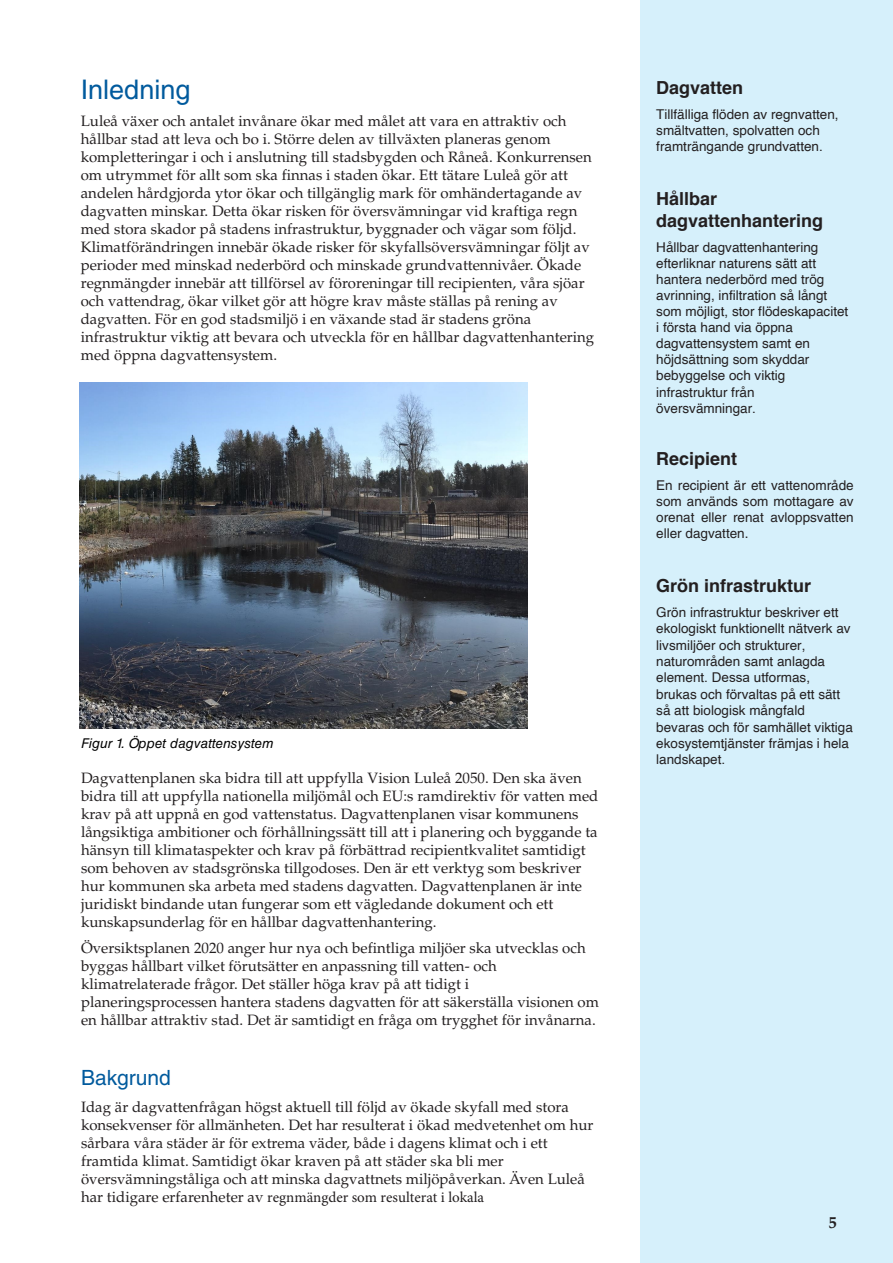
<style>
.page{position:relative;width:893px;height:1263px;background:#fff}
.page>*{position:absolute;margin:0;border:0;box-sizing:border-box;transform-origin:0 0}
.brödtext{font:27px "Helvetica LT Std";color:#015a9d}
.brödtext-2{font:21px "Helvetica LT Std";color:#015a9d}
.t1{font:700 18px/21.6px "Helvetica";color:#231f20}
.t2{font:700 18px "Helvetica LT Std";color:#231f20}
.t3{font:700 16.5px "Palatino LT Std";color:#231f20}
.brödtext-3{font:15px/18px "Palatino LT Std";color:#231f20}
.t4{font:13.5px/16px "Helvetica";color:#231f20}
.t5{font:13.5px/16px "Helvetica LT Std";color:#231f20;text-align:justify}
.brödtext-4{font:italic 13.5px "Helvetica LT Std";color:#000}
.s1{font-family:"Minion Pro"}
.s2{font-family:"Arial"}
</style>
<div class="page">
<div style="left:640px;top:0;width:253px;height:1263px;background:#d6f0fb"></div>
<img style="left:79px;top:383px;width:449px;height:346px">
<p class="brödtext" style="left:81px;top:74px;width:111px">Inledning</p>
<p class="brödtext-3" style="left:81px;top:112px;width:515px">Luleå växer och antalet invånare ökar med målet att vara en attraktiv och hållbar stad att leva och bo i. Större delen av tillväxten planeras genom kompletteringar i och i anslutning till stadsbygden och Råneå. Konkurrensen om utrymmet för allt som ska finnas i staden ökar. Ett tätare Luleå gör att andelen hårdgjorda ytor ökar och tillgänglig mark för omhändertagande av dagvatten minskar. Detta ökar risken för översvämningar vid kraftiga regn med stora skador på stadens infrastruktur, byggnader och vägar som följd.<br>Klimatförändringen innebär ökade risker för skyfallsöversvämningar följt av perioder med minskad nederbörd och minskade grundvattennivåer. Ökade regnmängder innebär att tillförsel av föroreningar till recipienten, våra sjöar och vattendrag, ökar vilket gör att högre krav måste ställas på rening av dagvatten. För en god stadsmiljö i en växande stad är stadens gröna infrastruktur viktig att bevara och utveckla för en hållbar dagvattenhantering med öppna dagvattensystem.</p>
<p class="brödtext-4" style="left:81px;top:735px;width:194px">Figur 1. Öppet dagvattensystem</p>
<p class="brödtext-3" style="left:81px;top:769px;width:519px">Dagvattenplanen ska bidra till att uppfylla Vision Luleå 2050. Den ska även bidra till att uppfylla nationella miljömål och EU:s ramdirektiv för vatten med krav på att uppnå en god vattenstatus. Dagvattenplanen visar kommunens långsiktiga ambitioner och förhållningssätt till att i planering och byggande ta hänsyn till klimataspekter och krav på förbättrad recipientkvalitet samtidigt som behoven av stadsgrönska tillgodoses. Den är ett verktyg som beskriver hur kommunen ska arbeta med stadens dagvatten. Dagvattenplanen är inte juridiskt bindande utan fungerar som ett vägledande dokument och ett kunskapsunderlag för en hållbar dagvattenhantering.</p>
<p class="brödtext-3" style="left:81px;top:939px;width:519px">Översiktsplanen 2020 anger hur nya och befintliga miljöer ska utvecklas och byggas hållbart vilket förutsätter en anpassning till vatten- och klimatrelaterade frågor. Det ställer höga krav på att tidigt i planeringsprocessen hantera stadens dagvatten för att säkerställa visionen om en hållbar attraktiv stad. Det är samtidigt en fråga om trygghet för invånarna.</p>
<p class="brödtext-2" style="left:81px;top:1066px;width:91px">Bakgrund</p>
<p class="brödtext-3" style="left:81px;top:1098px;width:514px">Idag är dagvattenfrågan högst aktuell till följd av ökade skyfall med stora konsekvenser för allmänheten. Det har resulterat i ökad medvetenhet om hur sårbara våra städer är för extrema väder, både i dagens klimat och i ett framtida klimat. Samtidigt ökar kraven på att städer ska bli mer översvämningståliga och att minska dagvattnets miljöpåverkan. Även Luleå har tidigare erfarenheter av <span class="s1">regnmängder som resulterat i lokala</span></p>
<p class="t1" style="left:656px;top:77px;width:89px">Dagvatten</p>
<p class="t4" style="left:656px;top:107px;width:184px">Tillfälliga flöden av regnvatten, smältvatten, spolvatten och framträngande grundvatten.</p>
<p class="t1" style="left:656px;top:188px;width:169px">Hållbar dagvattenhantering</p>
<p class="t4" style="left:656px;top:239px;width:194px">Hållbar dagvattenhantering efterliknar naturens sätt att hantera nederbörd med trög avrinning, infiltration så långt som möjligt, stor flödeskapacitet i första hand via öppna dagvattensystem samt en höjdsättning som skyddar bebyggelse och viktig infrastruktur från översvämningar.</p>
<p class="t2" style="left:656px;top:447px;width:83px">Recipient</p>
<p class="t5" style="left:656px;top:477px;width:199px">En recipient är ett vattenområde som används som mottagare av orenat eller renat avloppsvatten eller dagvatten.</p>
<p class="t1" style="left:656px;top:575px;width:157px">Grön infrastruktur</p>
<p class="t4" style="left:656px;top:604px;width:198px">Grön infrastruktur beskriver ett ekologiskt funktionellt nätverk av livsmiljöer och strukturer, naturområden samt anlagda element<span class="s2">. Dessa</span> utformas, brukas och förvaltas på ett sätt så att biologisk mångfald bevaras och för samhället viktiga ekosystemtjänster främjas i hela landskapet<span class="s2">.</span></p>
<p class="t3" style="left:828px;top:1213px;width:10px">5</p>
</div>
